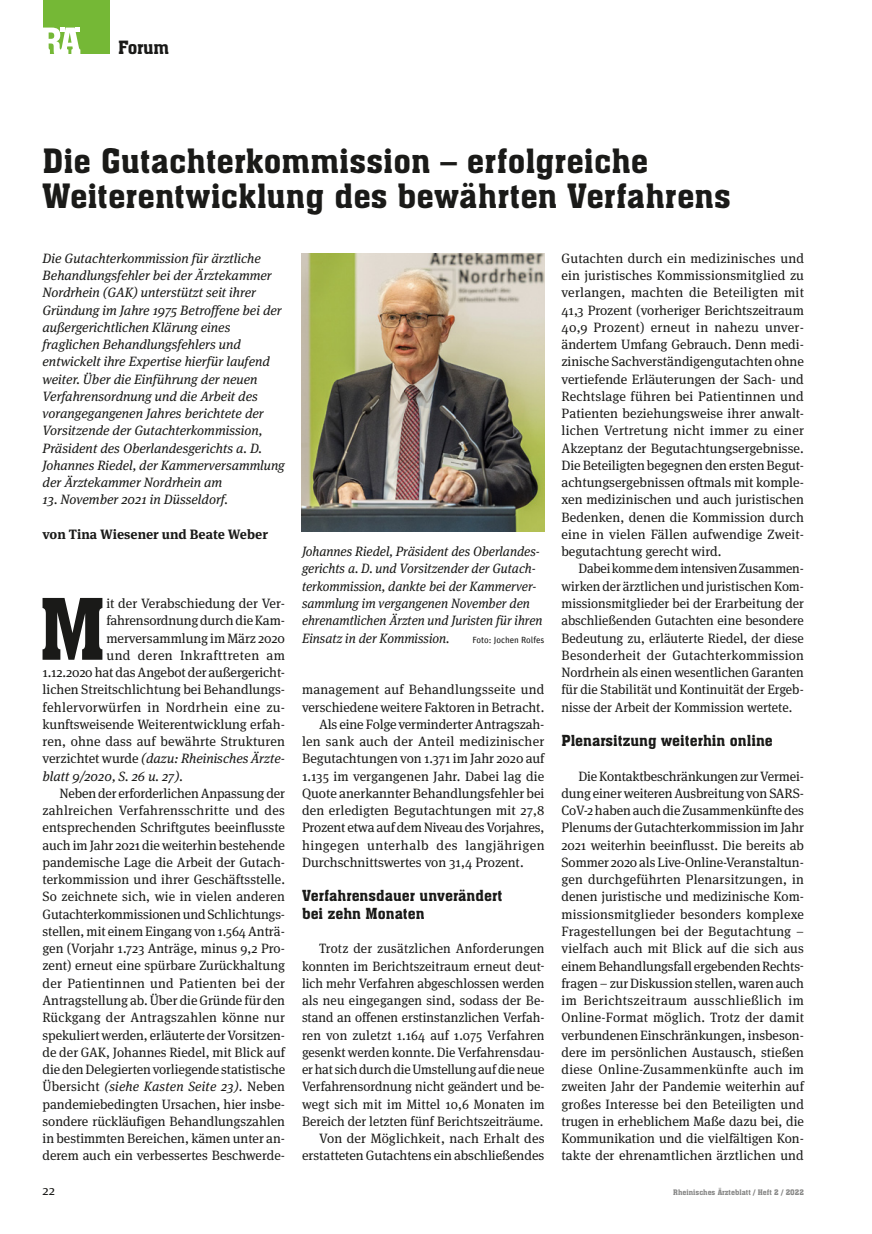
<style>
.page{position:relative;width:872px;height:1234px;background:#fff}
.page>*{position:absolute;margin:0;border:0;box-sizing:border-box;transform-origin:0 0}
.t1{font:83.1px "Aachen BT";color:#1a1a18}
.t2{font:33px/34.5px "Aachen BT";color:#1a1a18}
.t3{font:18px "Aachen BT";letter-spacing:-.03em;color:#1a1a18}
.t4{font:15px/17.2px "Aachen BT";color:#1a1a18}
.t5{font:13.5px/17.2px "Meta Serif OT";color:#1a1a18;text-align:justify}
.t6{font:italic 13.5px/17.2px "Meta Serif OT";color:#1a1a18}
.t7{font:italic 13.5px/17.2px "Meta Serif OT";color:#1a1a18;scale:.96 1}
.t8{font:13.5px "Meta Serif OT";letter-spacing:.025em;color:#1a1a18}
.t9{font:13.5px "Meta Serif OT";letter-spacing:.035em;color:#1a1a18}
.t10{font:700 13.5px "Meta Serif OT";color:#1a1a18}
.t11{font:13.5px "Meta Serif OT";letter-spacing:.03em;color:#1a1a18}
.t12{font:9px "Unit";color:#1a1a18}
.t13{font:7.5px "Aachen BT";color:#878786}
.s1{font-style:normal}
.s2{font-style:italic}
</style>
<div class="page">
<div style="left:43px;top:0;width:66px;height:54px;background:#75b836"></div>
<svg style="left:43px;top:28px;width:37px;height:26px"></svg>
<img style="left:302px;top:253px;width:242px;height:278px">
<h3 class="t3" style="left:118px;top:36px;width:52px">Forum</h3>
<h2 class="t2" style="left:43px;top:144px;width:689px">Die Gutachterkommission – erfolgreiche<br>Weiterentwicklung des bewährten Verfahrens</h2>
<p class="t6" style="left:43px;top:249px;width:244px">Die Gutachterkommission für ärztliche Behandlungsfehler bei der Ärztekammer Nordrhein (GAK) unterstützt seit ihrer Gründung im Jahre 1975 Betroffene bei der außergerichtlichen Klärung eines fraglichen Behandlungsfehlers und entwickelt ihre Expertise hierfür laufend weiter. Über die Einführung der neuen Verfahrensordnung und die Arbeit des vorangegangenen Jahres berichtete der Vorsitzende der Gutachterkommission, Präsident des Oberlandesgerichts a. D.<br>Johannes Riedel, der Kammerversammlung der Ärztekammer Nordrhein am</p>
<p class="t6" style="left:43px;top:491px;width:187px">13. November 2021 in Düsseldorf.</p>
<p class="t10" style="left:43px;top:525px;width:227px">von Tina Wiesener und Beate Weber</p>
<h1 class="t1" style="left:39px;top:577px;width:69px">M</h1>
<p class="t5" style="left:106px;top:594px;width:180px">it der Verabschiedung der Ver-</p>
<p class="t5" style="left:106px;top:611px;width:180px">fahrensordnung durch die Kam-</p>
<p class="t5" style="left:106px;top:629px;width:180px">merversammlung im März 2020</p>
<p class="t11" style="left:106px;top:646px;width:180px">und deren Inkrafttreten am</p>
<p class="t5" style="left:43px;top:663px;width:244px">1.12.2020 hat das Angebot der außergericht-</p>
<p class="t5" style="left:43px;top:680px;width:244px">lichen Streitschlichtung bei Behandlungs-</p>
<p class="t8" style="left:43px;top:698px;width:244px">fehlervorwürfen in Nordrhein eine zu-</p>
<p class="t5" style="left:43px;top:715px;width:244px">kunftsweisende Weiterentwicklung erfah-</p>
<p class="t5" style="left:43px;top:732px;width:244px">ren, ohne dass auf bewährte Strukturen</p>
<p class="t6" style="left:43px;top:749px;width:244px"><span class="s1">verzichtet wurde</span> (dazu: Rheinisches Ärzte-</p>
<p class="t6" style="left:43px;top:767px;width:142px">blatt 9/2020, S. 26 u. 27).</p>
<p class="t5" style="left:43px;top:784px;width:244px;text-indent:17px">Neben der erforderlichen Anpassung der zahlreichen Verfahrensschritte und des entsprechenden Schriftgutes beeinflusste auch im Jahr 2021 die weiterhin bestehende pandemische Lage die Arbeit der Gutach&shy;terkommission und ihrer Geschäftsstelle.<br>So zeichnete sich, wie in vielen anderen Gutachterkommissionen und Schlichtungs&shy;stellen, mit einem Eingang von 1.564 Anträ&shy;gen (Vorjahr 1.723 Anträge, minus 9,2 Pro&shy;zent) erneut eine spürbare Zurückhaltung der Patientinnen und Patienten bei der Antragstellung ab. Über die Gründe für den Rückgang der Antragszahlen könne nur spekuliert werden, erläuterte der Vorsitzen&shy;de der GAK, Johannes Riedel, mit Blick auf die den Delegierten vorliegende statistische Übersicht <span class="s2">(siehe Kasten Seite 23)</span>. Neben pandemiebedingten Ursachen, hier insbe&shy;sondere rückläufigen Behandlungszahlen in bestimmten Bereichen, kämen unter an&shy;derem auch ein verbessertes Beschwerde-</p>
<p class="t7" style="left:302px;top:542px;width:252px">Johannes Riedel, Präsident des Oberlandes&shy;gerichts a. D. und Vorsitzender der Gutach&shy;terkommission, dankte bei der Kammerver&shy;sammlung im vergangenen November den ehrenamtlichen Ärzten und Juristen für ihren Einsatz in der Kommission.</p>
<p class="t12" style="left:472px;top:634px;width:74px">Foto: Jochen Rolfes</p>
<p class="t5" style="left:302px;top:680px;width:244px">management auf Behandlungsseite und</p>
<p class="t5" style="left:302px;top:698px;width:244px">verschiedene weitere Faktoren in Betracht.</p>
<p class="t5" style="left:319px;top:715px;width:227px">Als eine Folge verminderter Antragszah-</p>
<p class="t5" style="left:302px;top:732px;width:244px">len sank auch der Anteil medizinischer</p>
<p class="t5" style="left:302px;top:749px;width:244px">Begutachtungen von 1.371 im Jahr 2020 auf</p>
<p class="t5" style="left:302px;top:767px;width:244px">1.135 im vergangenen Jahr. Dabei lag die</p>
<p class="t5" style="left:302px;top:784px;width:244px">Quote anerkannter Behandlungsfehler bei</p>
<p class="t5" style="left:302px;top:801px;width:244px">den erledigten Begutachtungen mit 27,8</p>
<p class="t5" style="left:302px;top:818px;width:244px">Prozent etwa auf dem Niveau des Vorjahres,</p>
<p class="t9" style="left:302px;top:836px;width:244px">hingegen unterhalb des langjährigen</p>
<p class="t5" style="left:302px;top:853px;width:223px">Durchschnittswertes von 31,4 Prozent.</p>
<p class="t4" style="left:302px;top:886px;width:202px">Verfahrensdauer unverändert bei zehn Monaten</p>
<p class="t5" style="left:302px;top:939px;width:244px;text-align:right">Trotz der zusätzlichen Anforderungen konnten im Berichtszeitraum erneut deut&shy;lich mehr Verfahren abgeschlossen werden als neu eingegangen sind, sodass der Be&shy;stand an offenen erstinstanzlichen Verfah&shy;ren von zuletzt 1.164 auf 1.075 Verfahren gesenkt werden konnte. Die Verfahrensdau&shy;er hat sich durch die Umstellung auf die neue Verfahrensordnung nicht geändert und be&shy;wegt sich mit im Mittel 10,6 Monaten im Bereich der letzten fünf Berichtszeiträume.<br>Von der Möglichkeit, nach Erhalt des erstatteten Gutachtens ein abschließendes</p>
<p class="t5" style="left:561px;top:249px;width:244px;text-align:left">Gutachten durch ein medizinisches und ein juristisches Kommissionsmitglied zu verlangen, machten die Beteiligten mit 41,3 Prozent (vorheriger Berichtszeitraum 40,9 Prozent) erneut in nahezu unver&shy;ändertem Umfang Gebrauch. Denn medi&shy;zinische Sachverständigengutachten ohne vertiefende Erläuterungen der Sach- und Rechtslage führen bei Patientinnen und Patienten beziehungsweise ihrer anwalt&shy;lichen Vertretung nicht immer zu einer Akzeptanz der Begutachtungsergebnisse.<br>Die Beteiligten begegnen den ersten Begut&shy;achtungsergebnissen oftmals mit komple&shy;xen medizinischen und auch juristischen Bedenken, denen die Kommission durch eine in vielen Fällen aufwendige Zweit&shy;begutachtung gerecht wird.</p>
<p class="t5" style="left:561px;top:560px;width:244px;text-indent:17px">Dabei komme dem intensiven Zusammen&shy;wirken der ärztlichen und juristischen Kom&shy;missionsmitglieder bei der Erarbeitung der abschließenden Gutachten eine besondere Bedeutung zu, erläuterte Riedel, der diese Besonderheit der Gutachterkommission Nordrhein als einen wesentlichen Garanten für die Stabilität und Kontinuität der Ergeb&shy;nisse der Arbeit der Kommission wertete.</p>
<p class="t4" style="left:561px;top:731px;width:213px">Plenarsitzung weiterhin online</p>
<p class="t5" style="left:561px;top:767px;width:244px;text-indent:17px">Die Kontaktbeschränkungen zur Vermei&shy;dung einer weiteren Ausbreitung von SARS-CoV-2 haben auch die Zusammenkünfte des Plenums der Gutachterkommission im Jahr 2021 weiterhin beeinflusst. Die bereits ab Sommer 2020 als Live-Online-Veranstaltun&shy;gen durchgeführten Plenarsitzungen, in denen juristische und medizinische Kom&shy;missionsmitglieder besonders komplexe Fragestellungen bei der Begutachtung – vielfach auch mit Blick auf die sich aus einem Behandlungsfall ergebenden Rechts&shy;fragen – zur Diskussion stellen, waren auch im Berichtszeitraum ausschließlich im Online-Format möglich. Trotz der damit verbundenen Einschränkungen, insbeson&shy;dere im persönlichen Austausch, stießen diese Online-Zusammenkünfte auch im zweiten Jahr der Pandemie weiterhin auf großes Interesse bei den Beteiligten und trugen in erheblichem Maße dazu bei, die Kommunikation und die vielfältigen Kon&shy;takte der ehrenamtlichen ärztlichen und</p>
<p class="t5" style="left:43px;top:1181px;width:14px">22</p>
<p class="t13" style="left:673px;top:1187px;width:132px">Rheinisches Ärzteblatt / Heft 2 / 2022</p>
</div>
